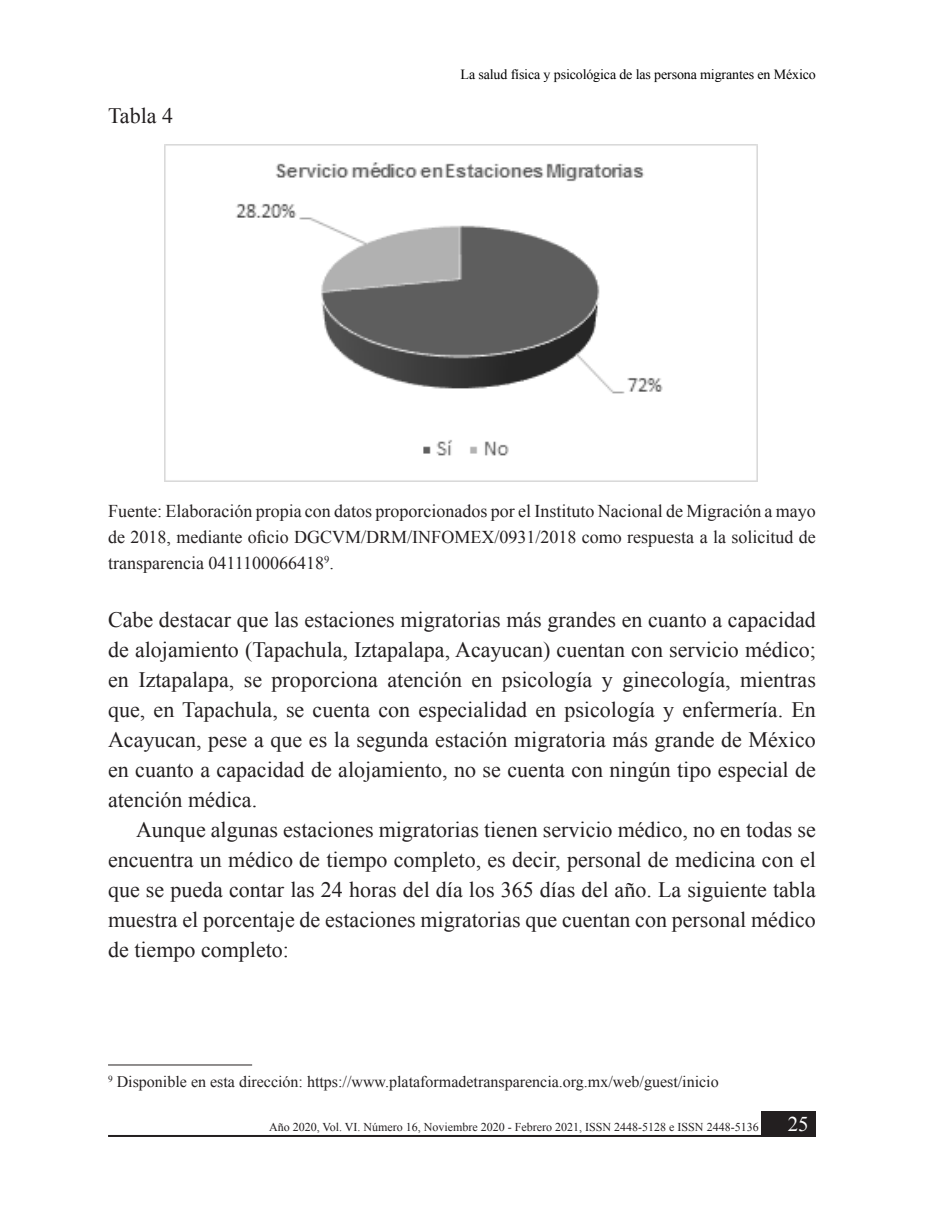
<style>
.page{position:relative;width:936px;height:1219px;background:#fff}
.page>*{position:absolute;margin:0;border:0;box-sizing:border-box;transform-origin:0 0}
.cuerpo_de_texto{font:22px/30px "Times New Roman";color:#231f20;text-align:justify}
.sangria{font:22px/30px "Times New Roman";color:#231f20;text-align:justify}
.t1{font:21px "Times New Roman";color:#fff}
.cuerpo_de_texto-2{font:18px/26px "Times New Roman";color:#231f20;text-align:justify}
.notas{font:16px "Times New Roman";color:#231f20}
.t2{font:14px "Times New Roman";letter-spacing:-.01em;color:#000}
.t3{font:12px "Times New Roman";color:#231f20}
</style>
<div class="page">
<hr style="left:108px;top:1135px;width:706px;height:2px;background:#231f20">
<div style="left:761px;top:1111px;width:54px;height:26px;background:#231f20"></div>
<hr style="left:108px;top:1064px;width:144px;height:1px;background:#231f20">
<img style="left:164px;top:144px;width:593px;height:337px">
<p class="cuerpo_de_texto" style="left:108px;top:101px;width:67px">Tabla 4</p>
<p class="t2" style="left:460px;top:65px;width:357px">La salud física y psicológica de las persona migrantes en México</p>
<p class="cuerpo_de_texto-2" style="left:108px;top:498px;width:709px">Fuente: Elaboración propia con datos proporcionados por el Instituto Nacional de Migración a mayo de 2018, mediante oficio DGCVM/DRM/INFOMEX/0931/2018 como respuesta a la solicitud de transparencia 0411100066418<sup>9</sup>.</p>
<p class="cuerpo_de_texto" style="left:108px;top:604px;width:709px">Cabe destacar que las estaciones migratorias más grandes en cuanto a capacidad de alojamiento (Tapachula, Iztapalapa, Acayucan) cuentan con servicio médico; en Iztapalapa, se proporciona atención en psicología y ginecología, mientras que, en Tapachula, se cuenta con especialidad en psicología y enfermería. En Acayucan, pese a que es la segunda estación migratoria más grande de México en cuanto a capacidad de alojamiento, no se cuenta con ningún tipo especial de atención médica.</p>
<p class="sangria" style="left:108px;top:814px;width:709px;text-indent:28px">Aunque algunas estaciones migratorias tienen servicio médico, no en todas se encuentra un médico de tiempo completo, es decir, personal de medicina con el que se pueda contar las 24 horas del día los 365 días del año. La siguiente tabla muestra el porcentaje de estaciones migratorias que cuentan con personal médico de tiempo completo:</p>
<p class="notas" style="left:108px;top:1071px;width:612px"><sup>9</sup> Disponible en esta dirección: https://www.plataformadetransparencia.org.mx/web/guest/inicio</p>
<p class="t3" style="left:269px;top:1118px;width:491px">Año 2020, Vol. VI. Número 16, Noviembre 2020 - Febrero 2021, ISSN 2448-5128 e ISSN 2448-5136</p>
<p class="t1" style="left:787px;top:1110px;width:22px">25</p>
</div>
